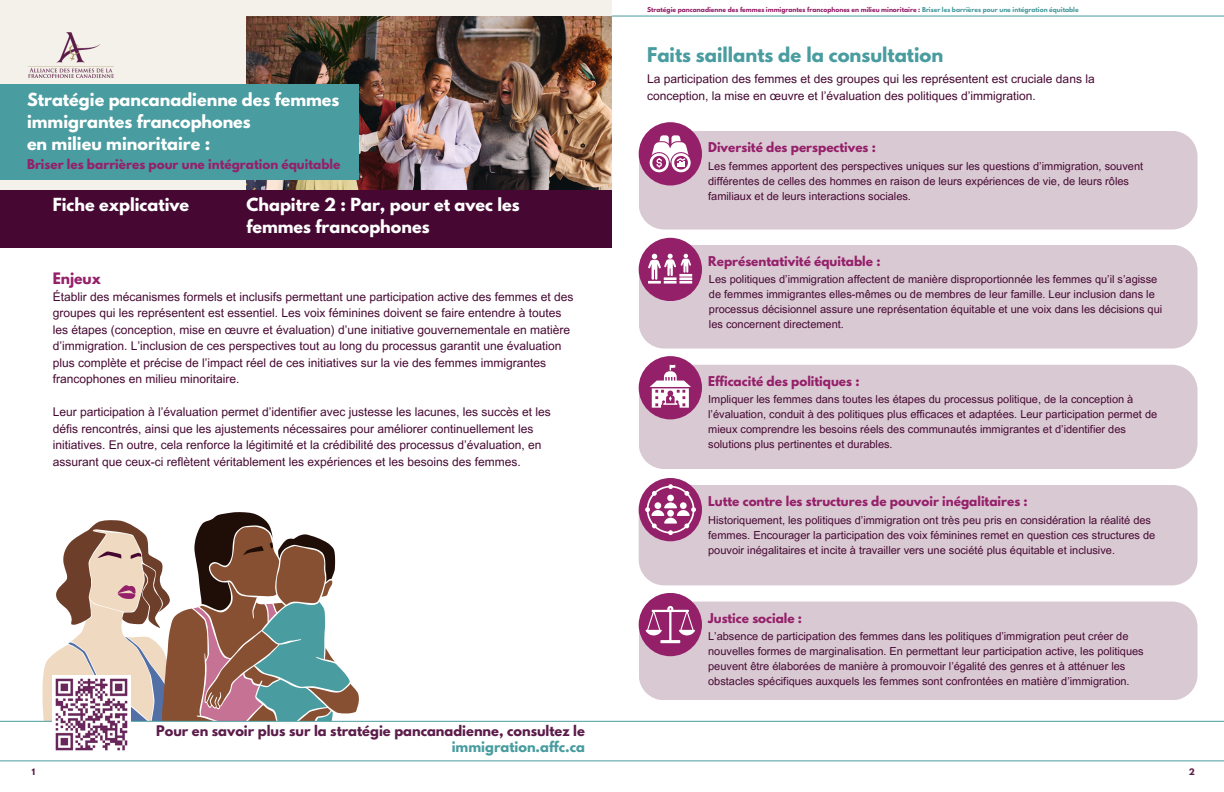
<style>
.page{position:relative;width:1224px;height:792px;background:#fff}
.page>*{position:absolute;margin:0;border:0;box-sizing:border-box;transform-origin:0 0}
.t1{font:700 18px "League Spartan";color:#499c9f}
.t2{font:700 16px/21.8px "League Spartan";color:#fff}
.t3{font:700 14px "League Spartan";color:#95206a}
.t4{font:700 13px/15.8px "League Spartan";color:#5c1c4a;text-align:right}
.t5{font:12px/16.5px "Arial MT Pro";color:#460832}
.t6{font:700 12px "League Spartan";color:#95206a}
.t7{font:11px/15px "Arial MT Pro";color:#460832}
.t8{font:700 8px "League Spartan";color:#5c1c4a}
.t9{font:700 6px "League Spartan";color:#95206a}
.s1{color:#499c9f}
</style>
<div class="page">
<svg style="left:40px;top:512px;width:319px;height:209px"></svg>
<hr style="left:0;top:721px;width:1224px;height:1px;background:#499c9f">
<hr style="left:0;top:761px;width:1224px;height:1px;background:#499c9f">
<img style="left:53px;top:676px;width:78px;height:75px">
<div style="left:0;top:0;width:612px;height:228px;background:#f3f1e9"></div>
<img style="left:246px;top:16px;width:366px;height:174px">
<div style="left:0;top:190px;width:612px;height:57px;background:#460832"></div>
<div style="left:639px;top:602px;width:559px;height:98px;background:#d9c9d3"></div>
<div style="left:639px;top:131px;width:559px;height:99px;background:#d9c9d3"></div>
<div style="left:639px;top:122px;width:63px;height:64px;background:#95206a;border-radius:50%"></div>
<svg style="left:650px;top:135px;width:41px;height:37px"></svg>
<div style="left:639px;top:245px;width:558px;height:104px;background:#d9c9d3"></div>
<div style="left:639px;top:238px;width:63px;height:63px;background:#95206a;border-radius:50%"></div>
<svg style="left:648px;top:254px;width:44px;height:30px"></svg>
<div style="left:639px;top:365px;width:559px;height:104px;background:#d9c9d3"></div>
<div style="left:639px;top:356px;width:63px;height:63px;background:#95206a;border-radius:50%"></div>
<svg style="left:650px;top:365px;width:41px;height:42px"></svg>
<div style="left:639px;top:485px;width:559px;height:100px;background:#d9c9d3"></div>
<div style="left:639px;top:478px;width:63px;height:63px;background:#95206a;border-radius:50%"></div>
<svg style="left:645px;top:484px;width:51px;height:51px"></svg>
<div style="left:639px;top:593px;width:63px;height:63px;background:#95206a;border-radius:50%"></div>
<svg style="left:646px;top:606px;width:49px;height:37px"></svg>
<div style="left:0;top:84px;width:358px;height:96px;background:#499c9f"></div>
<img style="left:28px;top:32px;width:86px;height:45px">
<hr style="left:612px;top:16px;width:612px;height:1px;background:#499c9f">
<h5 class="t2" style="left:27px;top:91px;width:314px">Stratégie pancanadienne des femmes immigrantes francophones<br>en milieu minoritaire :</h5>
<p class="t6" style="left:27px;top:159px;width:315px">Briser les barrières pour une intégration équitable</p>
<p class="t2" style="left:53px;top:196px;width:138px">Fiche explicative</p>
<p class="t2" style="left:246px;top:196px;width:275px">Chapitre 2 : Par, pour et avec les femmes francophones</p>
<h1 class="t3" style="left:53px;top:271px;width:50px">Enjeux</h1>
<h5 class="t5" style="left:53px;top:290px;width:522px">Établir des mécanismes formels et inclusifs permettant une participation active des femmes et des groupes qui les représentent est essentiel. Les voix féminines doivent se faire entendre à toutes les étapes (conception, mise en œuvre et évaluation) d’une initiative gouvernementale en matière d’immigration. L’inclusion de ces perspectives tout au long du processus garantit une évaluation plus complète et précise de l’impact réel de ces initiatives sur la vie des femmes immigrantes francophones en milieu minoritaire.</h5>
<p class="t5" style="left:53px;top:405px;width:500px">Leur participation à l’évaluation permet d’identifier avec justesse les lacunes, les succès et les défis rencontrés, ainsi que les ajustements nécessaires pour améliorer continuellement les initiatives. En outre, cela renforce la légitimité et la crédibilité des processus d’évaluation, en assurant que ceux-ci reflètent véritablement les expériences et les besoins des femmes.</p>
<p class="t4" style="left:156px;top:724px;width:430px">Pour en savoir plus sur la stratégie pancanadienne, consultez le <span class="s1">immigration.affc.ca</span></p>
<h4 class="t9" style="left:647px;top:7px;width:433px">Stratégie pancanadienne des femmes immigrantes francophones en milieu minoritaire : <span class="s1">Briser les barrières pour une intégration équitable</span></h4>
<h4 class="t1" style="left:647px;top:46px;width:298px">Faits saillants de la consultation</h4>
<h5 class="t5" style="left:647px;top:72px;width:449px">La participation des femmes et des groupes qui les représentent est cruciale dans la conception, la mise en œuvre et l’évaluation des politiques d’immigration.</h5>
<h2 class="t6" style="left:708px;top:142px;width:169px">Diversité des perspectives :</h2>
<h2 class="t7" style="left:708px;top:160px;width:436px">Les femmes apportent des perspectives uniques sur les questions d’immigration, souvent différentes de celles des hommes en raison de leurs expériences de vie, de leurs rôles familiaux et de leurs interactions sociales.</h2>
<p class="t6" style="left:708px;top:255px;width:174px">Représentativité équitable :</p>
<h4 class="t7" style="left:709px;top:273px;width:455px">Les politiques d’immigration affectent de manière disproportionnée les femmes qu’il s’agisse de femmes immigrantes elles-mêmes ou de membres de leur famille. Leur inclusion dans le processus décisionnel assure une représentation équitable et une voix dans les décisions qui les concernent directement.</h4>
<h5 class="t6" style="left:708px;top:375px;width:153px">Efficacité des politiques :</h5>
<h3 class="t7" style="left:708px;top:393px;width:451px">Impliquer les femmes dans toutes les étapes du processus politique, de la conception à l’évaluation, conduit à des politiques plus efficaces et adaptées. Leur participation permet de mieux comprendre les besoins réels des communautés immigrantes et d’identifier des solutions plus pertinentes et durables.</h3>
<h5 class="t6" style="left:708px;top:496px;width:321px">Lutte contre les structures de pouvoir inégalitaires :</h5>
<h5 class="t7" style="left:708px;top:514px;width:449px">Historiquement, les politiques d’immigration ont très peu pris en considération la réalité des femmes. Encourager la participation des voix féminines remet en question ces structures de pouvoir inégalitaires et incite à travailler vers une société plus équitable et inclusive.</h5>
<p class="t6" style="left:708px;top:612px;width:95px">Justice sociale :</p>
<h4 class="t7" style="left:708px;top:630px;width:437px">L’absence de participation des femmes dans les politiques d’immigration peut créer de nouvelles formes de marginalisation. En permettant leur participation active, les politiques peuvent être élaborées de manière à promouvoir l’égalité des genres et à atténuer les obstacles spécifiques auxquels les femmes sont confrontées en matière d’immigration.</h4>
<h2 class="t8" style="left:32px;top:768px;width:5px">1</h2>
<p class="t8" style="left:1189px;top:768px;width:8px">2</p>
</div>
